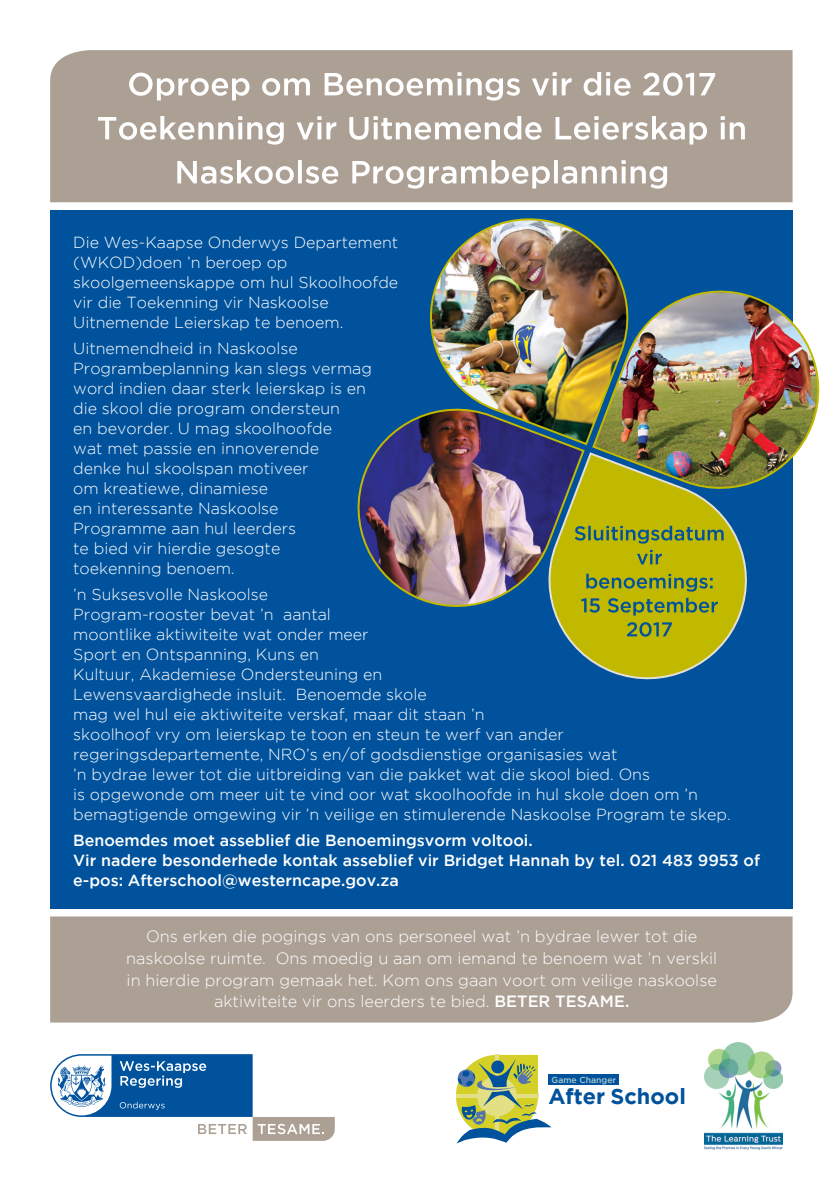
<style>
.page{position:relative;width:840px;height:1191px;background:#fff}
.page>*{position:absolute;margin:0;border:0;box-sizing:border-box;transform-origin:0 0}
.t1{font:700 21.8px "Gotham";color:#00529c}
.t2{font:300 16.2px/22px "Gotham";color:#fff;text-align:center}
.t3{font:300 16px/20px "Gotham";color:#fff}
.t4{font:500 16px/20px "Gotham";color:#fff}
.t5{font:500 8.6px "Gotham";color:#a9c9ce}
.s1{font-weight:500}
</style>
<div class="page">
<div style="left:50px;top:50px;width:742px;height:152px;background:#aca095"></div>
<svg style="left:177px;top:160px;width:489px;height:29px"></svg>
<svg style="left:98px;top:116px;width:646px;height:29px"></svg>
<svg style="left:129px;top:72px;width:585px;height:29px"></svg>
<div style="left:50px;top:916px;width:742px;height:106px;background:#aca095"></div>
<div style="left:50px;top:210px;width:742px;height:698px;background:#00529c"></div>
<img style="left:429px;top:218px;width:192px;height:228px">
<img style="left:590px;top:279px;width:230px;height:221px">
<svg style="left:556px;top:451px;width:204px;height:229px"></svg>
<img style="left:357px;top:397px;width:228px;height:222px">
<svg style="left:50px;top:1054px;width:284px;height:86px"></svg>
<div style="left:548px;top:1074px;width:70px;height:11px;background:#00529c"></div>
<svg style="left:455px;top:1054px;width:96px;height:89px"></svg>
<img style="left:704px;top:1042px;width:78px;height:107px">
<svg style="left:626px;top:622px;width:45px;height:14px"></svg>
<svg style="left:580px;top:598px;width:137px;height:17px"></svg>
<svg style="left:586px;top:574px;width:126px;height:17px"></svg>
<svg style="left:636px;top:550px;width:25px;height:14px"></svg>
<svg style="left:574px;top:526px;width:149px;height:17px"></svg>
<p class="t3" style="left:73px;top:232px;width:326px">Die Wes-Kaapse Onderwys Departement (WKOD)doen ’n beroep op skoolgemeenskappe om hul Skoolhoofde vir die Toekenning vir Naskoolse Uitnemende Leierskap te benoem.</p>
<p class="t3" style="left:73px;top:338px;width:300px">Uitnemendheid in Naskoolse<br>Programbeplanning kan slegs vermag word indien daar sterk leierskap is en die skool die program ondersteun<br>en bevorder. U mag skoolhoofde<br>wat met passie en innoverende<br>denke hul skoolspan motiveer<br>om kreatiewe, dinamiese<br>en interessante Naskoolse<br>Programme aan hul leerders<br>te bied vir hierdie gesogte toekenning benoem.</p>
<p class="t3" style="left:73px;top:584px;width:658px">’n Suksesvolle Naskoolse<br>Program-rooster bevat ’n aantal<br>moontlike aktiwiteite wat onder meer<br>Sport en Ontspanning, Kuns en<br>Kultuur, Akademiese Ondersteuning en<br>Lewensvaardighede insluit. Benoemde skole<br>mag wel hul eie aktiwiteite verskaf, maar dit staan ’n<br>skoolhoof vry om leierskap te toon en steun te werf van ander regeringsdepartemente, NRO’s en/of godsdienstige organisasies wat<br>’n bydrae lewer tot die uitbreiding van die pakket wat die skool bied. Ons<br>is opgewonde om meer uit te vind oor wat skoolhoofde in hul skole doen om ’n bemagtigende omgewing vir ’n veilige en stimulerende Naskoolse Program te skep.</p>
<p class="t4" style="left:73px;top:829px;width:688px">Benoemdes moet asseblief die Benoemingsvorm voltooi.<br>Vir nadere besonderhede kontak asseblief vir Bridget Hannah by tel. 021 483 9953 of e-pos: Afterschool@westerncape.gov.za</p>
<p class="t2" style="left:126px;top:924px;width:592px">Ons erken die pogings van ons personeel wat ’n bydrae lewer tot die naskoolse ruimte. Ons moedig u aan om iemand te benoem wat ’n verskil in hierdie program gemaak het. Kom ons gaan voort om veilige naskoolse aktiwiteite vir ons leerders te bied. <span class="s1">BETER TESAME.</span></p>
<p class="t5" style="left:551px;top:1074px;width:66px">Game Changer</p>
<h1 class="t1" style="left:548px;top:1083px;width:139px">After School</h1>
</div>
